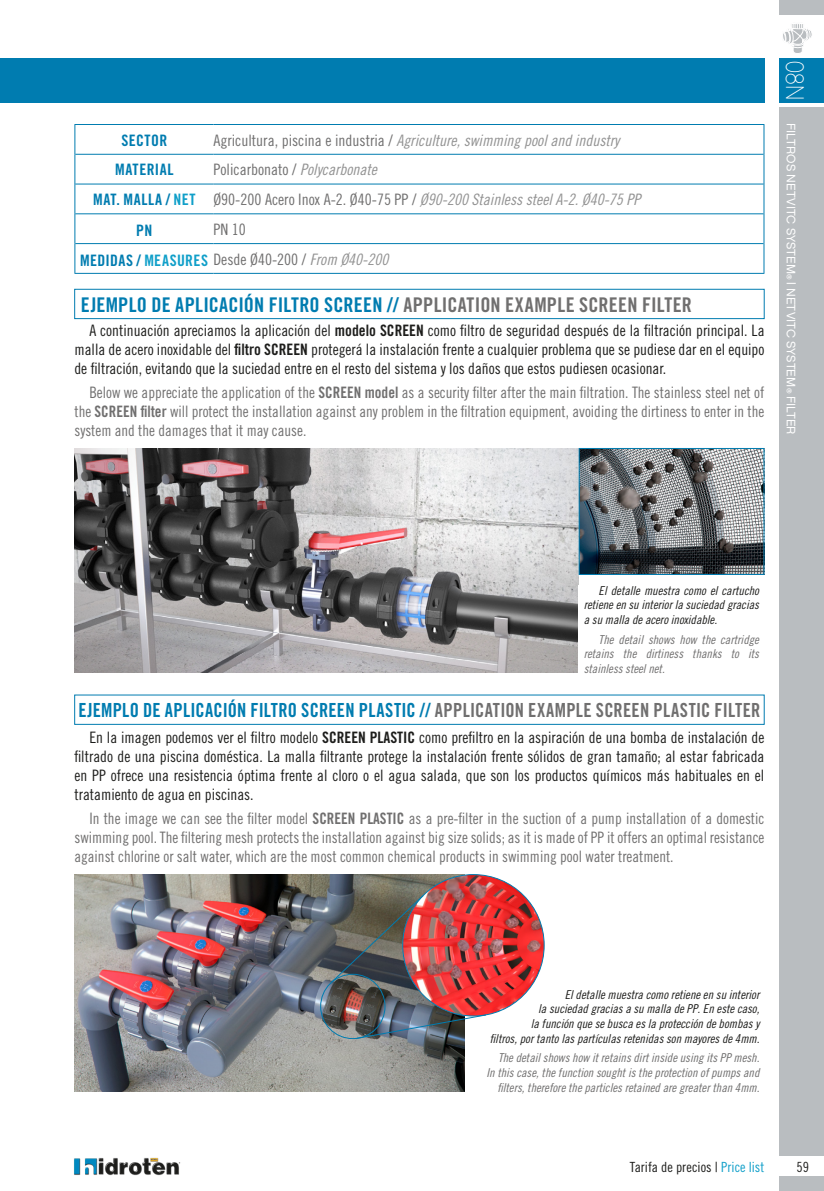
<style>
.page{position:relative;width:824px;height:1191px;background:#fff}
.page>*{position:absolute;margin:0;border:0;box-sizing:border-box;transform-origin:0 0}
.t1{font:20.3px "Trade Gothic Bold Cond Twenty";letter-spacing:.01em;color:#007cb0}
.t2{font:19.43px "Trade Gothic Bold Cond Twenty";letter-spacing:.015em;color:#007cb0;scale:.95 1}
.t3{font:15.75px/18.9px "Trade Gothic Cond Eighteen";color:#1d1d1b;text-align:justify}
.t4{font:15.75px/18.9px "Trade Gothic Cond Eighteen";color:#706f6f;text-align:justify;scale:.96 1}
.t5{font:15.75px "Trade Gothic Cond Eighteen Obl";color:#929292}
.t6{font:15.75px/29.6px "Trade Gothic Cond Eighteen";color:#706f6f}
.t7{font:15.75px "Trade Gothic Bold Cond Twenty";letter-spacing:.025em;color:#007cb0}
.t8{font:14px "Trade Gothic Cond Eighteen";letter-spacing:.005em;color:#1d1d1b}
.t9{font:12.25px/14.7px "Trade Gothic Cond Eighteen Obl";color:#1d1d1b;text-align:justify}
.t10{font:12.25px/14.7px "Trade Gothic Cond Eighteen Obl";color:#706f6f;text-align:justify}
.t11{font:12.25px "Chalet London Nineteen Sixty";letter-spacing:.005em;color:#fff}
.s1{font-family:"Trade Gothic Cond Eighteen";color:#706f6f}
.s2{font-family:"Trade Gothic Cond Eighteen Obl";color:#929292}
.s3{font-family:"Trade Gothic Bold Cond Twenty";color:#007cb0}
.s4{font-family:"Trade Gothic Bold Cond Twenty";color:#109fc9}
.s5{color:#706f6f}
.s6{font-family:"Trade Gothic Bold Cond Twenty"}
.s7{font-family:"Chalet Paris Nineteen Eighty";font-size:25.55px}
.s8{font-size:7px}
.s9{color:#109fc9}
</style>
<div class="page">
<div style="left:779px;top:107px;width:44px;height:1049px;background:#b9bdc0"></div>
<div style="left:779px;top:0;width:44px;height:15px;background:#b9bdc0"></div>
<div style="left:779px;top:58px;width:44px;height:45px;background:#007cb0"></div>
<svg style="left:783px;top:24px;width:29px;height:29px"></svg>
<img style="left:74px;top:1157px;width:107px;height:18px">
<div style="left:779px;top:1176px;width:44px;height:15px;background:#b9bdc0"></div>
<svg style="left:75px;top:125px;width:688px;height:148px"></svg>
<hr style="left:74px;top:124px;width:139px;height:1px;background:#007cb0">
<svg style="left:74px;top:125px;width:1px;height:29px"></svg>
<hr style="left:213px;top:124px;width:551px;height:1px;background:#007cb0">
<svg style="left:763px;top:125px;width:1px;height:29px"></svg>
<hr style="left:74px;top:154px;width:1px;height:30px;background:#007cb0">
<hr style="left:763px;top:154px;width:1px;height:30px;background:#007cb0">
<hr style="left:74px;top:184px;width:1px;height:30px;background:#007cb0">
<hr style="left:763px;top:184px;width:1px;height:30px;background:#007cb0">
<hr style="left:74px;top:214px;width:1px;height:30px;background:#007cb0">
<hr style="left:763px;top:214px;width:1px;height:30px;background:#007cb0">
<svg style="left:74px;top:244px;width:1px;height:29px"></svg>
<svg style="left:763px;top:244px;width:1px;height:29px"></svg>
<hr style="left:74px;top:273px;width:139px;height:1px;background:#007cb0">
<hr style="left:213px;top:273px;width:551px;height:1px;background:#007cb0">
<hr style="left:75px;top:154px;width:138px;height:1px;background:#007cb0">
<hr style="left:213px;top:154px;width:550px;height:1px;background:#007cb0">
<hr style="left:75px;top:184px;width:138px;height:1px;background:#007cb0">
<hr style="left:213px;top:184px;width:550px;height:1px;background:#007cb0">
<hr style="left:75px;top:213px;width:138px;height:1px;background:#007cb0">
<hr style="left:213px;top:213px;width:550px;height:1px;background:#007cb0">
<hr style="left:75px;top:243px;width:138px;height:1px;background:#007cb0">
<hr style="left:213px;top:243px;width:550px;height:1px;background:#007cb0">
<img style="left:75px;top:448px;width:503px;height:224px">
<div style="left:74px;top:289px;width:690px;height:30px;border:1px solid #007cb0"></div>
<img style="left:580px;top:450px;width:182px;height:123px">
<div style="left:578px;top:448px;width:186px;height:127px;border:1px solid #007cb0"></div>
<div style="left:0;top:58px;width:764px;height:45px;background:#007cb0"></div>
<img style="left:74px;top:874px;width:390px;height:217px">
<img style="left:402px;top:874px;width:142px;height:142px;border-radius:71px">
<svg style="left:330px;top:894px;width:94px;height:89px;background:#6c5d5a"></svg>
<img style="left:355px;top:1013px;width:132px;height:26px">
<p class="t7" style="left:121px;top:130px;width:47px">SECTOR</p>
<p class="t5" style="left:213px;top:131px;width:407px"><span class="s1">Agricultura, piscina e industria /</span> Agriculture, swimming pool and industry</p>
<p class="t7" style="left:115px;top:160px;width:60px">MATERIAL</p>
<p class="t6" style="left:213px;top:155px;width:165px">Policarbonato / <span class="s2">Polycarbonate</span></p>
<p class="t5" style="left:93px;top:190px;width:548px"><span class="s3">MAT. MALLA /</span> <span class="s4">NET</span> <span class="s1">Ø90-200 Acero Inox A-2. Ø40-75 PP /</span> Ø90-200 Stainless steel A-2. Ø40-75 PP</p>
<p class="t7" style="left:136px;top:221px;width:18px">PN</p>
<p class="t6" style="left:80px;top:214px;width:309px;text-indent:133px">PN 10<br><span class="s3">MEDIDAS /</span> <span class="s4">MEASURES</span> Desde Ø40-200 / <span class="s2">From Ø40-200</span></p>
<p class="t1" style="left:81px;top:292px;width:612px">EJEMPLO DE APLICACIÓN FILTRO SCREEN // <span class="s5">APPLICATION EXAMPLE SCREEN FILTER</span></p>
<p class="t3" style="left:74px;top:321px;width:691px;text-indent:15px">A continuación apreciamos la aplicación del <span class="s6">modelo SCREEN</span> como filtro de seguridad después de la filtración principal. La malla de acero inoxidable del <span class="s6">filtro SCREEN</span> protegerá la instalación frente a cualquier problema que se pudiese dar en el equipo de filtración, evitando que la suciedad entre en el resto del sistema y los daños que estos pudiesen ocasionar.</p>
<p class="t4" style="left:74px;top:382px;width:720px;text-indent:15px">Below we appreciate the application of the <span class="s6">SCREEN model</span> as a security filter after the main filtration. The stainless steel net of the <span class="s6">SCREEN filter</span> will protect the installation against any problem in the filtration equipment, avoiding the dirtiness to enter in the system and the damages that it may cause.</p>
<p class="t11" style="left:798px;top:61px;width:374px;rotate:90deg"><span class="s7">08N</span> FILTROS NETVITC SYSTEM<span class="s8">®</span> | NETVITC SYSTEM<span class="s8">®</span> FILTER</p>
<p class="t9" style="left:583px;top:583px;width:177px;text-indent:15px">El detalle muestra como el cartucho retiene en su interior la suciedad gracias a su malla de acero inoxidable.</p>
<p class="t10" style="left:583px;top:632px;width:177px;text-indent:15px">The detail shows how the cartridge retains the dirtiness thanks to its stainless steel net.</p>
<p class="t2" style="left:78px;top:698px;width:719px">EJEMPLO DE APLICACIÓN FILTRO SCREEN PLASTIC // <span class="s5">APPLICATION EXAMPLE SCREEN PLASTIC FILTER</span></p>
<p class="t3" style="left:74px;top:728px;width:691px;text-indent:15px">En la imagen podemos ver el filtro modelo <span class="s6">SCREEN PLASTIC</span> como prefiltro en la aspiración de una bomba de instalación de filtrado de una piscina doméstica. La malla filtrante protege la instalación frente sólidos de gran tamaño; al estar fabricada en PP ofrece una resistencia óptima frente al cloro o el agua salada, que son los productos químicos más habituales en el tratamiento de agua en piscinas.</p>
<p class="t4" style="left:74px;top:808px;width:720px;text-indent:15px">In the image we can see the filter model <span class="s6">SCREEN PLASTIC</span> as a pre-filter in the suction of a pump installation of a domestic swimming pool. The filtering mesh protects the installation against big size solids; as it is made of PP it offers an optimal resistance against chlorine or salt water, which are the most common chemical products in swimming pool water treatment.</p>
<p class="t9" style="left:490px;top:986px;width:271px;text-align:right">El detalle muestra como retiene en su interior<br>la suciedad gracias a su malla de PP. En este caso,<br>la función que se busca es la protección de bombas y<br>filtros, por tanto las partículas retenidas son mayores de 4mm.</p>
<p class="t10" style="left:486px;top:1050px;width:274px;text-align:right">The detail shows how it retains dirt inside using its PP mesh.<br>In this case, the function sought is the protection of pumps and filters, therefore the particles retained are greater than 4mm.</p>
<p class="t8" style="left:629px;top:1158px;width:136px">Tarifa de precios | <span class="s9">Price list</span></p>
<p class="t8" style="left:796px;top:1158px;width:14px">59</p>
</div>
